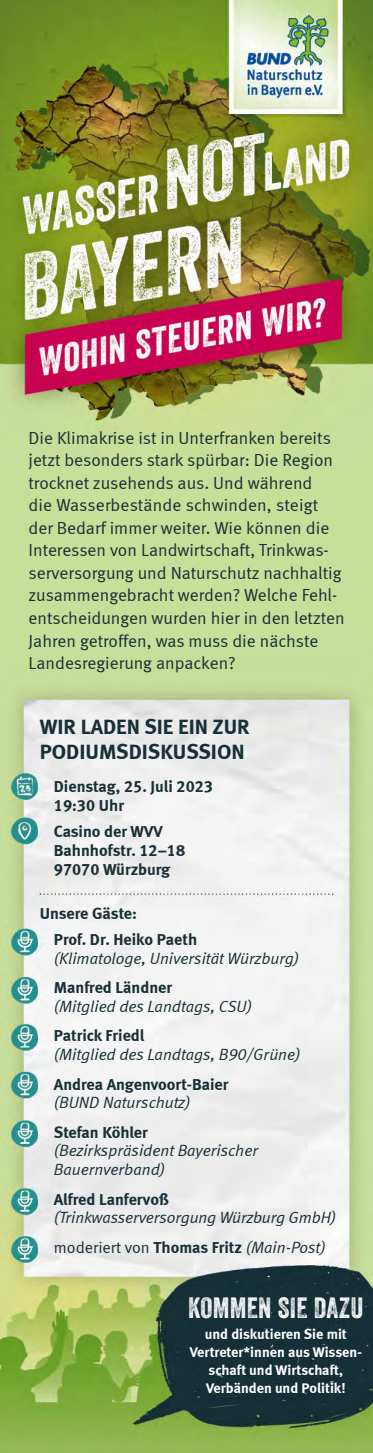
<style>
.page{position:relative;width:373px;height:1453px;background:#fff}
.page>*{position:absolute;margin:0;border:0;box-sizing:border-box;transform-origin:0 0}
.BN_Junge_Linie_Zwischenüberschrift{font:28.38px "Veneer Two";letter-spacing:.01em;color:#fff}
.Zwischenüberschrift_BN_Ökotipp{font:21.25px/25px "Meta Bold LF";color:#172f36}
.BN_Junge_Linie_Fließtext{font:17.5px/22.5px "Meta Normal LF";color:#172f36}
.Fließtext_Einzug{font:italic 16.25px/18.8px "Meta Normal LF";letter-spacing:-.005em;color:#172f36}
.Fließtext_Einzug-2{font:16.25px/18.8px "Meta Bold LF";color:#172f36}
.Fließtext_Einzug-3{font:16.25px "Meta Normal LF";color:#172f36}
.Zwischenüberschrift_BN_Ökotipp-2{font:16.25px "Meta Bold LF";color:#172f36}
.BN_Junge_Linie_Fließtext-2{font:14.38px/18.1px "Meta Bold LF";color:#fff;text-align:center}
.s1{font-family:"Meta Bold LF";font-style:normal}
.s2{font-family:"Meta Normal LF";font-style:italic}
.s3{font-family:"Meta Bold LF"}
.s4{font-style:italic}
</style>
<div class="page">
<img style="left:0;top:0;width:372px;height:1453px">
<p class="BN_Junge_Linie_Fließtext" style="left:28px;top:426px;width:317px">Die Klimakrise ist in Unterfranken bereits jetzt besonders stark spürbar: Die Region trocknet zusehends aus. Und während<br>die Wasserbestände schwinden, steigt der Bedarf immer weiter. Wie können die Interessen von Landwirtschaft, Trinkwas&shy;serversorgung und Naturschutz nachhaltig zusammengebracht werden? Welche Fehl&shy;entscheidungen wurden hier in den letzten Jahren getroffen, was muss die nächste Landesregierung anpacken?</p>
<p class="Zwischenüberschrift_BN_Ökotipp" style="left:40px;top:714px;width:211px">WIR LADEN SIE EIN ZUR<br>PODIUMSDISKUSSION</p>
<p class="Fließtext_Einzug-2" style="left:54px;top:777px;width:160px">Dienstag, 25. Juli 2023<br>19:30 Uhr</p>
<p class="Fließtext_Einzug-2" style="left:54px;top:822px;width:132px">Casino der WVV<br>Bahnhofstr. 12–18<br>97070 Würzburg</p>
<p class="Zwischenüberschrift_BN_Ökotipp-2" style="left:40px;top:904px;width:99px">Unsere Gäste:</p>
<p class="Fließtext_Einzug" style="left:54px;top:930px;width:246px"><span class="s1">Prof. Dr. Heiko Paeth<br></span>(Klimatologe, Universität Würzburg)</p>
<p class="Fließtext_Einzug" style="left:54px;top:978px;width:199px"><span class="s1">Manfred Ländner<br></span>(Mitglied des Landtags, CSU)</p>
<p class="Fließtext_Einzug" style="left:54px;top:1026px;width:247px"><span class="s1">Patrick Friedl<br></span>(Mitglied des Landtags, B90/Grüne)</p>
<p class="Fließtext_Einzug-2" style="left:54px;top:1074px;width:176px">Andrea Angenvoort-Baier <span class="s2">(BUND Naturschutz)</span></p>
<p class="Fließtext_Einzug" style="left:54px;top:1122px;width:205px"><span class="s1">Stefan Köhler </span>(Bezirkspräsident Bayerischer<br>Bauernverband)</p>
<p class="Fließtext_Einzug" style="left:54px;top:1189px;width:283px"><span class="s1">Alfred Lanfervoß<br></span>(Trinkwasserversorgung Würzburg GmbH)</p>
<p class="Fließtext_Einzug-3" style="left:54px;top:1238px;width:272px">moderiert von <span class="s3">Thomas Fritz</span> <span class="s4">(Main-Post)</span></p>
<p class="BN_Junge_Linie_Zwischenüberschrift" style="left:188px;top:1290px;width:177px">KOMMEN SIE DAZU</p>
<p class="BN_Junge_Linie_Fließtext-2" style="left:189px;top:1325px;width:173px">und diskutieren Sie mit<br>Vertreter*innen aus Wissen&shy;schaft und Wirtschaft,<br>Verbänden und Politik!</p>
</div>
